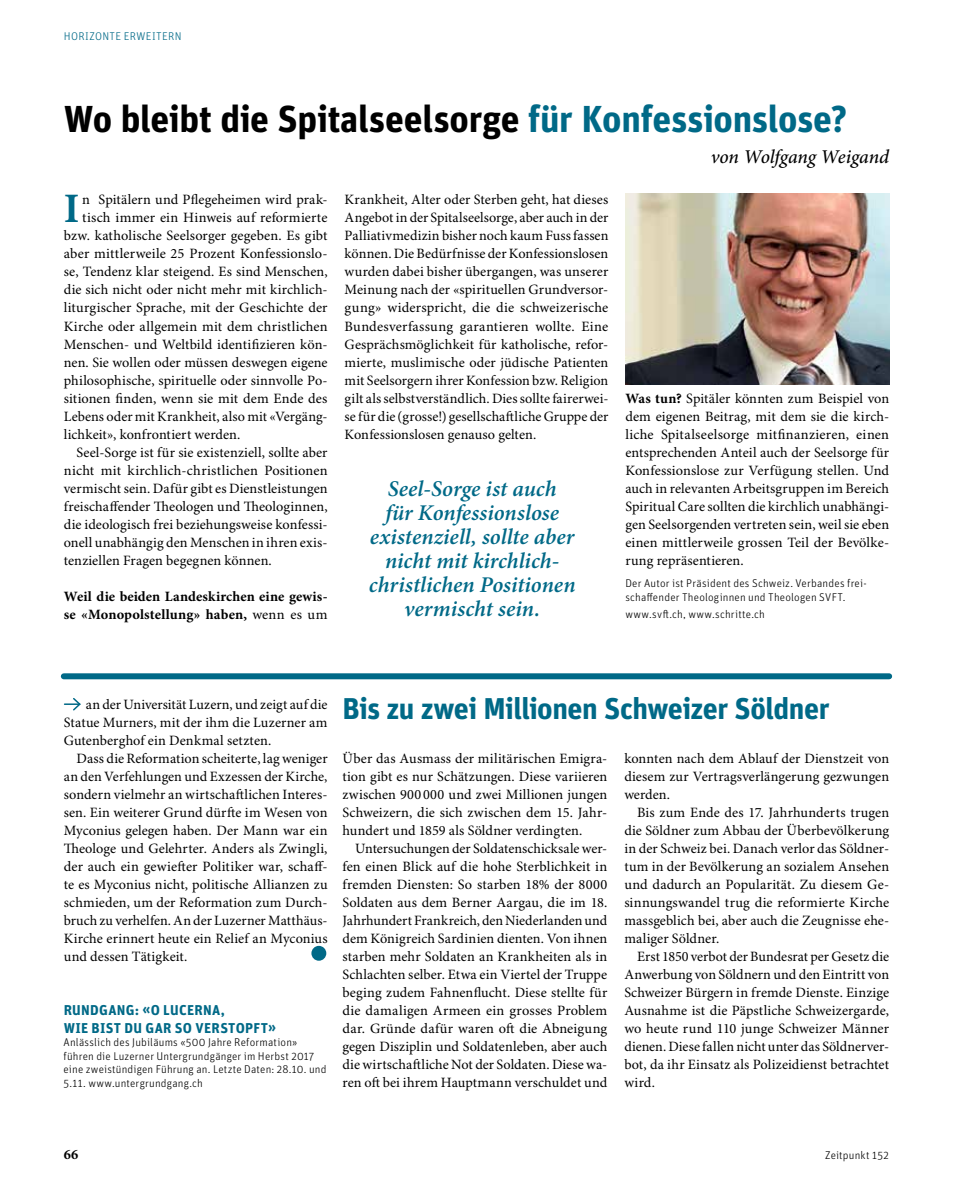
<style>
.page{position:relative;width:953px;height:1191px;background:#fff}
.page>*{position:absolute;margin:0;border:0;box-sizing:border-box;transform-origin:0 0}
.t1{font:700 42px "Minion Pro";color:#006987}
.t2{font:700 37.5px "Unit OT";letter-spacing:-.01em;color:#000}
.t3{font:700 30px "Unit OT";letter-spacing:-.015em;color:#006987}
.t4{font:italic 600 22.5px/24px "Minion Pro";color:#006987;text-align:center}
.t5{font:italic 500 19.5px "Minion Pro";letter-spacing:-.005em;color:#000}
.t6{font:14.25px/18px "Minion Pro";letter-spacing:.005em;color:#000;text-align:justify}
.t7{font:700 14.25px/18px "Minion Pro";letter-spacing:.01em;color:#000}
.t8{font:700 14.25px/18px "Unit OT";letter-spacing:.02em;color:#006987}
.t9{font:300 11.25px/13.5px "Unit OT";letter-spacing:.015em;color:#000}
.t10{font:300 11.25px "Unit OT";letter-spacing:.03em;color:#006987}
.s1{color:#006987}
.s2{font-weight:400}
.s3{font-weight:700}
</style>
<div class="page">
<div style="left:311px;top:945px;width:15px;height:15px;background:#006987;border-radius:50%"></div>
<div style="left:64px;top:673px;width:825px;height:6px;background:#006987"></div>
<svg style="left:65px;top:698px;width:16px;height:13px"></svg>
<img style="left:625px;top:193px;width:264px;height:191px">
<p class="t10" style="left:64px;top:29px;width:119px">HORIZONTE ERWEITERN</p>
<h2 class="t2" style="left:64px;top:95px;width:785px">Wo bleibt die Spitalseelsorge <span class="s1">für Konfessionslose?</span></h2>
<h3 class="t5" style="left:711px;top:145px;width:180px">von Wolfgang Weigand</h3>
<h1 class="t1" style="left:64px;top:184px;width:17px">I</h1>
<p class="t6" style="left:82px;top:191px;width:247px">n Spitälern und Pflegeheimen wird prak-</p>
<p class="t6" style="left:344px;top:191px;width:265px">Krankheit, Alter oder Sterben geht, hat dieses Angebot in der Spitalseelsorge, aber auch in der Palliativmedizin bisher noch kaum Fuss fassen können. Die Bedürfnisse der Konfessionslosen wurden dabei bisher übergangen, was unserer Meinung nach der «spirituellen Grundversor&shy;gung» widerspricht, die die schweizerische Bundesverfassung garantieren wollte. Eine Gesprächsmöglichkeit für katholische, refor&shy;mierte, muslimische oder jüdische Patienten mit Seelsorgern ihrer Konfession bzw. Religion gilt als selbstverständlich. Dies sollte fairerwei&shy;se für die (grosse!) gesellschaftliche Gruppe der Konfessionslosen genauso gelten.</p>
<p class="t6" style="left:82px;top:209px;width:247px">tisch immer ein Hinweis auf reformierte</p>
<p class="t6" style="left:64px;top:227px;width:265px">bzw. katholische Seelsorger gegeben. Es gibt</p>
<p class="t6" style="left:64px;top:245px;width:265px">aber mittlerweile 25 Prozent Konfessionslo-</p>
<p class="t6" style="left:64px;top:263px;width:265px">se, Tendenz klar steigend. Es sind Menschen,</p>
<p class="t6" style="left:64px;top:281px;width:265px">die sich nicht oder nicht mehr mit kirchlich-</p>
<p class="t6" style="left:64px;top:299px;width:265px">liturgischer Sprache, mit der Geschichte der</p>
<p class="t6" style="left:64px;top:317px;width:265px">Kirche oder allgemein mit dem christlichen</p>
<p class="t6" style="left:64px;top:335px;width:265px">Menschen- und Weltbild identifizieren kön-</p>
<p class="t6" style="left:64px;top:353px;width:265px">nen. Sie wollen oder müssen deswegen eigene</p>
<p class="t6" style="left:64px;top:371px;width:265px">philosophische, spirituelle oder sinnvolle Po-</p>
<p class="t6" style="left:64px;top:389px;width:265px">sitionen finden, wenn sie mit dem Ende des</p>
<p class="t6" style="left:64px;top:407px;width:265px">Lebens oder mit Krankheit, also mit «Vergäng-</p>
<p class="t6" style="left:64px;top:425px;width:178px">lichkeit», konfrontiert werden.</p>
<p class="t6" style="left:77px;top:443px;width:252px">Seel-Sorge ist für sie existenziell, sollte aber</p>
<p class="t6" style="left:64px;top:461px;width:265px">nicht mit kirchlich-christlichen Positionen</p>
<p class="t6" style="left:64px;top:479px;width:265px">vermischt sein. Dafür gibt es Dienstleistungen</p>
<p class="t6" style="left:64px;top:497px;width:265px">freischaffender Theologen und Theologinnen,</p>
<p class="t6" style="left:64px;top:515px;width:265px">die ideologisch frei beziehungsweise konfessi-</p>
<p class="t6" style="left:64px;top:533px;width:265px">onell unabhängig den Menschen in ihren exis-</p>
<p class="t6" style="left:64px;top:551px;width:209px">tenziellen Fragen begegnen können.</p>
<p class="t7" style="left:64px;top:587px;width:265px">Weil die beiden Landeskirchen eine gewis&shy;se «Monopolstellung» haben, <span class="s2">wenn es um</span></p>
<p class="t6" style="left:625px;top:389px;width:265px"><span class="s3">Was tun?</span> Spitäler könnten zum Beispiel von dem eigenen Beitrag, mit dem sie die kirch&shy;liche Spitalseelsorge mitfinanzieren, einen entsprechenden Anteil auch der Seelsorge für Konfessionslose zur Verfügung stellen. Und auch in relevanten Arbeitsgruppen im Bereich Spiritual Care sollten die kirchlich unabhängi&shy;gen Seelsorgenden vertreten sein, weil sie eben einen mittlerweile grossen Teil der Bevölke&shy;rung repräsentieren.</p>
<p class="t9" style="left:625px;top:576px;width:243px">Der Autor ist Präsident des Schweiz. Verbandes frei&shy;schaffender Theologinnen und Theologen SVFT.</p>
<p class="t9" style="left:625px;top:607px;width:141px">www.svft.ch, www.schritte.ch</p>
<h3 class="t4" style="left:369px;top:477px;width:208px">Seel-Sorge ist auch<br>für Konfessionslose existenziell, sollte aber nicht mit kirchlich&shy;christlichen Positionen vermischt sein.</h3>
<p class="t6" style="left:64px;top:695px;width:265px;text-indent:22px">an der Universität Luzern, und zeigt auf die Statue Murners, mit der ihm die Luzerner am Gutenberghof ein Denkmal setzten.</p>
<p class="t6" style="left:64px;top:749px;width:265px;text-indent:13px">Dass die Reformation scheiterte, lag weniger an den Verfehlungen und Exzessen der Kirche, sondern vielmehr an wirtschaftlichen Interes&shy;sen. Ein weiterer Grund dürfte im Wesen von Myconius gelegen haben. Der Mann war ein Theologe und Gelehrter. Anders als Zwingli, der auch ein gewiefter Politiker war, schaff&shy;te es Myconius nicht, politische Allianzen zu schmieden, um der Reformation zum Durch&shy;bruch zu verhelfen. An der Luzerner Matthäus-Kirche erinnert heute ein Relief an Myconius und dessen Tätigkeit.</p>
<p class="t8" style="left:64px;top:1000px;width:214px">RUNDGANG: «O LUCERNA,<br>WIE BIST DU GAR SO VERSTOPFT»</p>
<p class="t9" style="left:64px;top:1035px;width:264px">Anlässlich des Jubiläums «500 Jahre Reformation» führen die Luzerner Untergrundgänger im Herbst 2017 eine zweistündigen Führung an. Letzte Daten: 28.10. und 5.11. www.untergrundgang.ch</p>
<h3 class="t3" style="left:342px;top:689px;width:488px">Bis zu zwei Millionen Schweizer Söldner</h3>
<p class="t6" style="left:342px;top:749px;width:266px">Über das Ausmass der militärischen Emigra&shy;tion gibt es nur Schätzungen. Diese variieren zwischen 900 000 und zwei Millionen jungen Schweizern, die sich zwischen dem 15. Jahr&shy;hundert und 1859 als Söldner verdingten.</p>
<p class="t6" style="left:342px;top:839px;width:266px;text-indent:13px">Untersuchungen der Soldatenschicksale wer&shy;fen einen Blick auf die hohe Sterblichkeit in fremden Diensten: So starben 18% der 8000<br>Soldaten aus dem Berner Aargau, die im 18.<br>Jahrhundert Frankreich, den Niederlanden und dem Königreich Sardinien dienten. Von ihnen starben mehr Soldaten an Krankheiten als in Schlachten selber. Etwa ein Viertel der Truppe beging zudem Fahnenflucht. Diese stellte für die damaligen Armeen ein grosses Problem dar. Gründe dafür waren oft die Abneigung gegen Disziplin und Soldatenleben, aber auch die wirtschaftliche Not der Soldaten. Diese wa&shy;ren oft bei ihrem Hauptmann verschuldet und</p>
<p class="t6" style="left:624px;top:749px;width:266px">konnten nach dem Ablauf der Dienstzeit von diesem zur Vertragsverlängerung gezwungen werden.</p>
<p class="t6" style="left:624px;top:803px;width:266px;text-indent:13px">Bis zum Ende des 17. Jahrhunderts trugen die Söldner zum Abbau der Überbevölkerung in der Schweiz bei. Danach verlor das Söldner&shy;tum in der Bevölkerung an sozialem Ansehen und dadurch an Popularität. Zu diesem Ge&shy;sinnungswandel trug die reformierte Kirche massgeblich bei, aber auch die Zeugnisse ehe&shy;maliger Söldner.</p>
<p class="t6" style="left:624px;top:947px;width:266px;text-indent:13px">Erst 1850 verbot der Bundesrat per Gesetz die Anwerbung von Söldnern und den Eintritt von Schweizer Bürgern in fremde Dienste. Einzige Ausnahme ist die Päpstliche Schweizergarde, wo heute rund 110 junge Schweizer Männer dienen. Diese fallen nicht unter das Söldnerver&shy;bot, da ihr Einsatz als Polizeidienst betrachtet wird.</p>
<p class="t7" style="left:64px;top:1145px;width:16px">66</p>
<p class="t9" style="left:825px;top:1148px;width:65px">Zeitpunkt 152</p>
</div>
